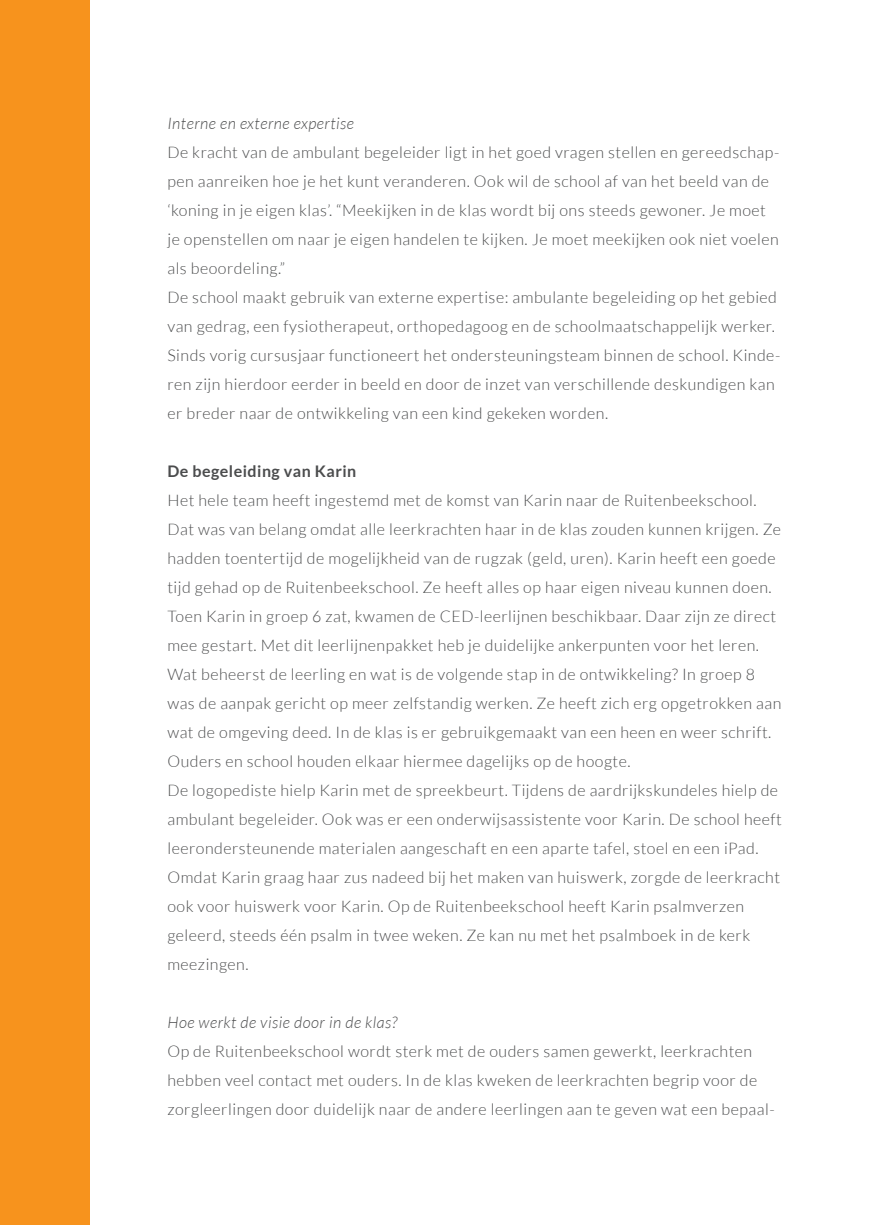
<style>
.page{position:relative;width:874px;height:1225px;background:#fff}
.page>*{position:absolute;margin:0;border:0;box-sizing:border-box;transform-origin:0 0}
.t1{font:300 16px/29px "Lato";letter-spacing:.03em;color:#4b4c4d}
.t2{font:italic 300 16px "Lato";letter-spacing:.03em;color:#4b4c4d}
.t3{font:700 16px "Lato";letter-spacing:.03em;color:#4b4c4d}
</style>
<div class="page">
<div style="left:0;top:0;width:89px;height:1225px;background:#f7931d"></div>
<p class="t2" style="left:167px;top:115px;width:188px">Interne en externe expertise</p>
<p class="t1" style="left:167px;top:138px;width:614px">De kracht van de ambulant begeleider ligt in het goed vragen stellen en gereedschap&shy;pen aanreiken hoe je het kunt veranderen. Ook wil de school af van het beeld van de ‘koning in je eigen klas’. “Meekijken in de klas wordt bij ons steeds gewoner. Je moet je openstellen om naar je eigen handelen te kijken. Je moet meekijken ook niet voelen als beoordeling.”<br>De school maakt gebruik van externe expertise: ambulante begeleiding op het gebied van gedrag, een fysiotherapeut, orthopedagoog en de schoolmaatschappelijk werker.<br>Sinds vorig cursusjaar functioneert het ondersteuningsteam binnen de school. Kinde&shy;ren zijn hierdoor eerder in beeld en door de inzet van verschillende deskundigen kan er breder naar de ontwikkeling van een kind gekeken worden.</p>
<p class="t3" style="left:167px;top:462px;width:190px">De begeleiding van Karin</p>
<p class="t1" style="left:167px;top:486px;width:615px">Het hele team heeft ingestemd met de komst van Karin naar de Ruitenbeekschool.<br>Dat was van belang omdat alle leerkrachten haar in de klas zouden kunnen krijgen. Ze hadden toentertijd de mogelijkheid van de rugzak (geld, uren). Karin heeft een goede tijd gehad op de Ruitenbeekschool. Ze heeft alles op haar eigen niveau kunnen doen.<br>Toen Karin in groep 6 zat, kwamen de CED-leerlijnen beschikbaar. Daar zijn ze direct mee gestart. Met dit leerlijnenpakket heb je duidelijke ankerpunten voor het leren.<br>Wat beheerst de leerling en wat is de volgende stap in de ontwikkeling? In groep 8 was de aanpak gericht op meer zelfstandig werken. Ze heeft zich erg opgetrokken aan wat de omgeving deed. In de klas is er gebruikgemaakt van een heen en weer schrift.<br>Ouders en school houden elkaar hiermee dagelijks op de hoogte.<br>De logopediste hielp Karin met de spreekbeurt. Tijdens de aardrijkskundeles hielp de ambulant begeleider. Ook was er een onderwijsassistente voor Karin. De school heeft leerondersteunende materialen aangeschaft en een aparte tafel, stoel en een iPad.<br>Omdat Karin graag haar zus nadeed bij het maken van huiswerk, zorgde de leerkracht ook voor huiswerk voor Karin. Op de Ruitenbeekschool heeft Karin psalmverzen geleerd, steeds één psalm in twee weken. Ze kan nu met het psalmboek in de kerk meezingen.</p>
<p class="t2" style="left:167px;top:1014px;width:231px">Hoe werkt de visie door in de klas?</p>
<p class="t1" style="left:167px;top:1037px;width:608px">Op de Ruitenbeekschool wordt sterk met de ouders samen gewerkt, leerkrachten hebben veel contact met ouders. In de klas kweken de leerkrachten begrip voor de zorgleerlingen door duidelijk naar de andere leerlingen aan te geven wat een bepaal-</p>
</div>
